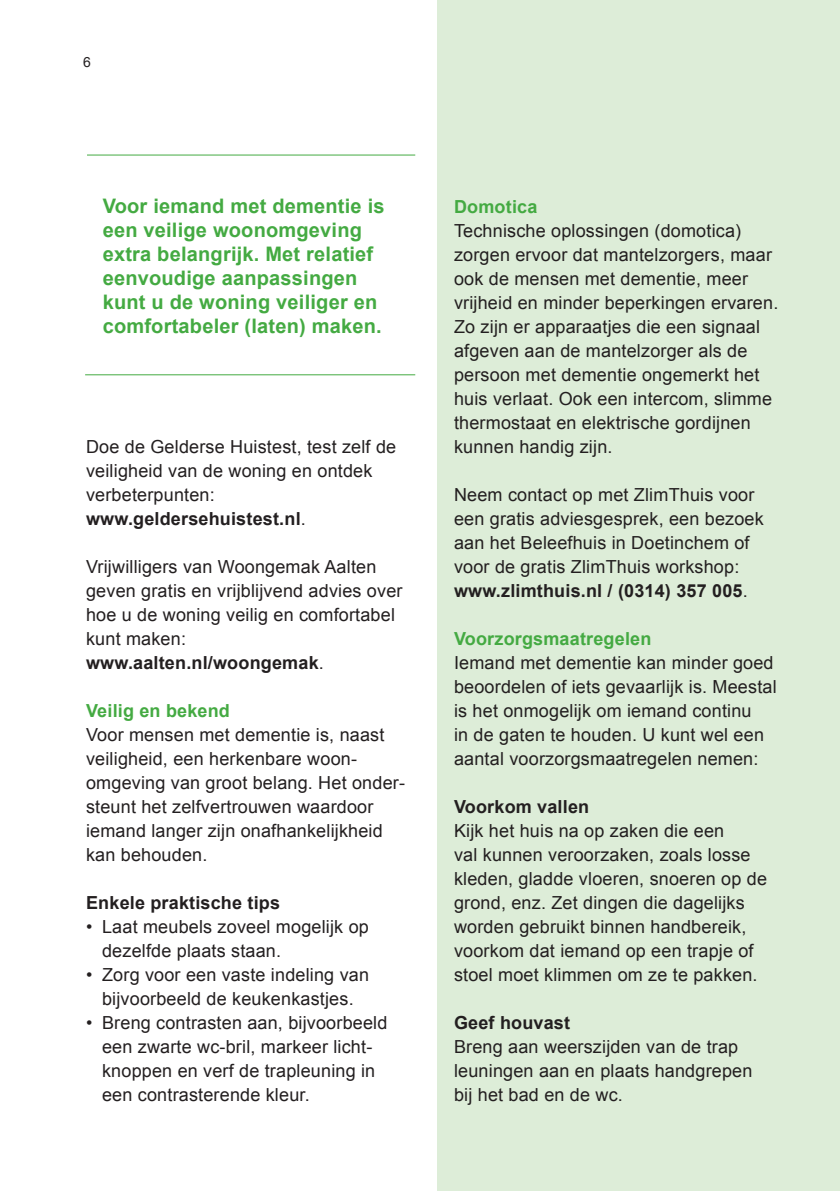
<style>
.page{position:relative;width:840px;height:1191px;background:#fff}
.page>*{position:absolute;margin:0;border:0;box-sizing:border-box;transform-origin:0 0}
._2__inleiding{font:700 20px/24px "Arial";letter-spacing:.01em;color:#44aa42}
._5__bijschrift{font:18px/24px "Arial";letter-spacing:.01em;color:#231f20}
._5__bijschrift-2{font:700 18px "Arial";letter-spacing:.01em;color:#231f20}
._5__bijschrift-3{font:700 18px "Arial";letter-spacing:.01em;color:#44aa42}
._4__body{font:14px "Arial";color:#231f20}
.s1{font-weight:400}
</style>
<div class="page">
<div style="left:437px;top:0;width:402px;height:1191px;background:#daecd4"></div>
<hr style="left:87px;top:154px;width:328px;height:1px;background:#44aa42">
<hr style="left:85px;top:374px;width:330px;height:1px;background:#44aa42">
<p class="_4__body" style="left:83px;top:53px;width:9px">6</p>
<p class="_2__inleiding" style="left:103px;top:195px;width:283px">Voor iemand met dementie is een veilige woonomgeving extra belangrijk. Met relatief eenvoudige aanpassingen kunt u de woning veiliger en comfortabeler (laten) maken.</p>
<p class="_5__bijschrift" style="left:86px;top:435px;width:311px">Doe de Gelderse Huistest, test zelf de veiligheid van de woning en ontdek verbeterpunten:</p>
<p class="_5__bijschrift-2" style="left:86px;top:507px;width:221px">www.geldersehuistest.nl<span class="s1">.</span></p>
<p class="_5__bijschrift" style="left:86px;top:555px;width:292px">Vrijwilligers van Woongemak Aalten</p>
<p class="_5__bijschrift" style="left:86px;top:579px;width:318px">geven gratis en vrijblijvend advies over hoe u de woning veilig en comfortabel kunt maken:</p>
<p class="_5__bijschrift-2" style="left:86px;top:651px;width:239px">www.aalten.nl/woongemak<span class="s1">.</span></p>
<p class="_5__bijschrift-3" style="left:86px;top:699px;width:145px">Veilig en bekend</p>
<p class="_5__bijschrift" style="left:86px;top:723px;width:300px">Voor mensen met dementie is, naast</p>
<p class="_5__bijschrift" style="left:86px;top:747px;width:320px">veiligheid, een herkenbare woon&shy;omgeving van groot belang. Het onder&shy;steunt het zelfvertrouwen waardoor iemand langer zijn onafhankelijkheid kan behouden.</p>
<p class="_5__bijschrift-2" style="left:86px;top:891px;width:195px">Enkele praktische tips</p>
<p class="_5__bijschrift" style="left:86px;top:915px;width:284px">• Laat meubels zoveel mogelijk op</p>
<p class="_5__bijschrift" style="left:102px;top:939px;width:180px">dezelfde plaats staan.</p>
<p class="_5__bijschrift" style="left:86px;top:963px;width:284px">• Zorg voor een vaste indeling van</p>
<p class="_5__bijschrift" style="left:102px;top:987px;width:253px">bijvoorbeeld de keukenkastjes.</p>
<p class="_5__bijschrift" style="left:86px;top:1011px;width:303px">• Breng contrasten aan, bijvoorbeeld</p>
<p class="_5__bijschrift" style="left:102px;top:1035px;width:271px">een zwarte wc-bril, markeer licht-</p>
<p class="_5__bijschrift" style="left:102px;top:1059px;width:274px">knoppen en verf de trapleuning in</p>
<p class="_5__bijschrift" style="left:102px;top:1083px;width:209px">een contrasterende kleur.</p>
<p class="_5__bijschrift-3" style="left:454px;top:195px;width:85px">Domotica</p>
<p class="_5__bijschrift" style="left:454px;top:219px;width:325px">Technische oplossingen (domotica) zorgen ervoor dat mantelzorgers, maar ook de mensen met dementie, meer vrijheid en minder beperkingen ervaren.<br>Zo zijn er apparaatjes die een signaal afgeven aan de mantelzorger als de persoon met dementie ongemerkt het</p>
<p class="_5__bijschrift" style="left:454px;top:387px;width:319px">huis verlaat. Ook een intercom, slimme thermostaat en elektrische gordijnen kunnen handig zijn.</p>
<p class="_5__bijschrift" style="left:454px;top:483px;width:311px">Neem contact op met ZlimThuis voor een gratis adviesgesprek, een bezoek aan het Beleefhuis in Doetinchem of</p>
<p class="_5__bijschrift" style="left:454px;top:555px;width:287px">voor de gratis ZlimThuis workshop:</p>
<p class="_5__bijschrift-2" style="left:454px;top:579px;width:295px">www.zlimthuis.nl / (0314) 357 005<span class="s1">.</span></p>
<p class="_5__bijschrift-3" style="left:454px;top:627px;width:199px">Voorzorgsmaatregelen</p>
<p class="_5__bijschrift" style="left:454px;top:651px;width:324px">Iemand met dementie kan minder goed beoordelen of iets gevaarlijk is. Meestal is het onmogelijk om iemand continu<br>in de gaten te houden. U kunt wel een aantal voorzorgsmaatregelen nemen:</p>
<p class="_5__bijschrift-2" style="left:454px;top:795px;width:137px">Voorkom vallen</p>
<p class="_5__bijschrift" style="left:454px;top:819px;width:314px">Kijk het huis na op zaken die een<br>val kunnen veroorzaken, zoals losse kleden, gladde vloeren, snoeren op de grond, enz. Zet dingen die dagelijks worden gebruikt binnen handbereik, voorkom dat iemand op een trapje of stoel moet klimmen om ze te pakken.</p>
<p class="_5__bijschrift-2" style="left:454px;top:1011px;width:118px">Geef houvast</p>
<p class="_5__bijschrift" style="left:454px;top:1035px;width:300px">Breng aan weerszijden van de trap leuningen aan en plaats handgrepen bij het bad en de wc.</p>
</div>
